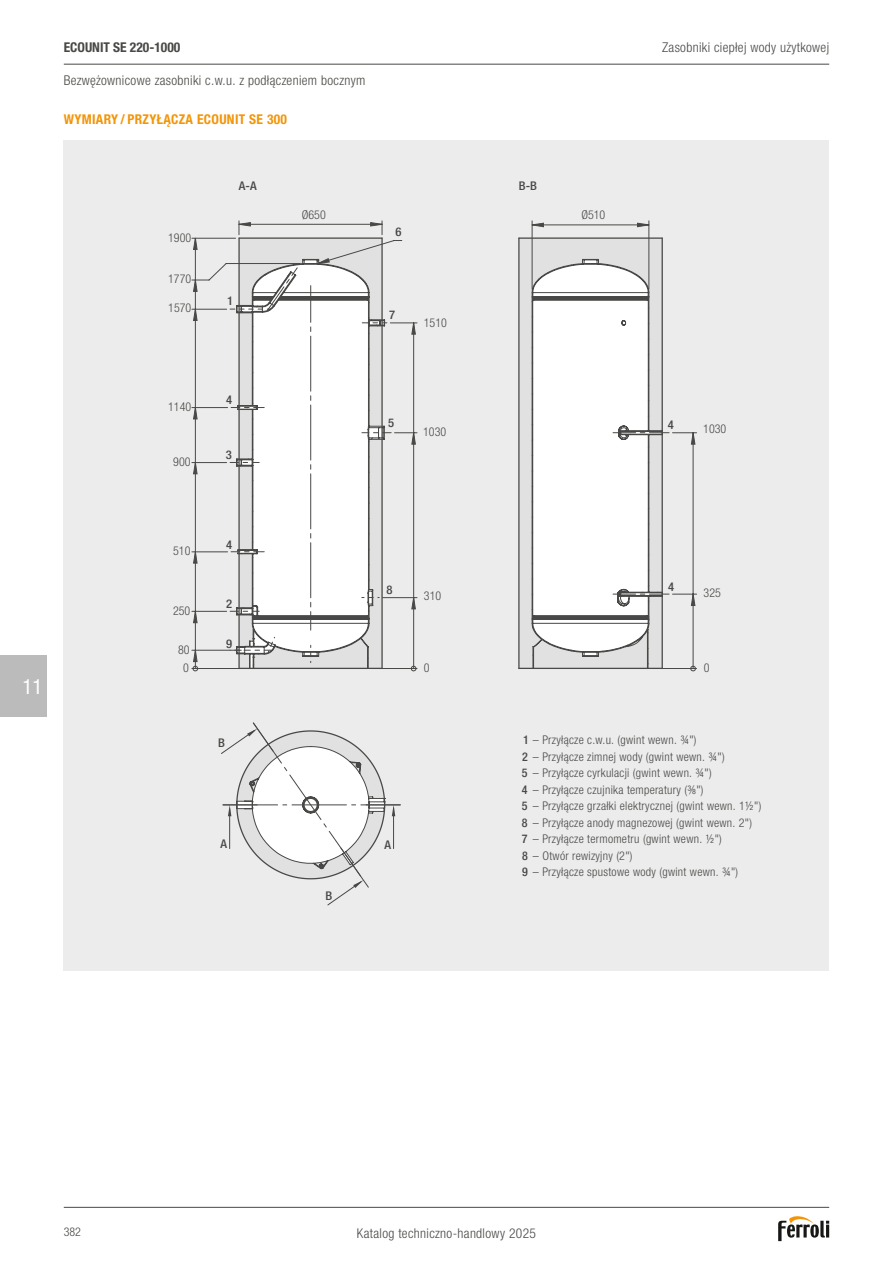
<style>
.page{position:relative;width:893px;height:1263px;background:#fff}
.page>*{position:absolute;margin:0;border:0;box-sizing:border-box;transform-origin:0 0}
.t1{font:condensed 21px "Helvetica Neue LTW1 G";color:#fff}
.t2{font:300 condensed 13.5px "Helvetica Neue LTW1 G";letter-spacing:.025em;color:#484846}
.t3{font:700 condensed 13.5px "Helvetica Neue LTW1 G";letter-spacing:.025em;color:#f39507}
.t4{font:700 condensed 13.5px "Helvetica Neue LTW1 G";color:#484846}
.t5{font:300 condensed 12.15px/18.5px "Helvetica Neue LTW1 G";color:#484846;text-align:center}
.t6{font:300 condensed 12px/16.5px "Helvetica Neue LTW1 G";letter-spacing:.025em;color:#484846}
.t7{font:500 condensed 12px "Helvetica Neue LTW1 G";color:#484846;scale:1.06 1}
.s1{font-weight:500}
</style>
<div class="page">
<hr style="left:64px;top:1207px;width:765px;height:1px;background:#484846">
<svg style="left:778px;top:1216px;width:51px;height:25px"></svg>
<hr style="left:64px;top:64px;width:765px;height:1px;background:#484846">
<div style="left:0;top:656px;width:47px;height:61px;background:#bbb"></div>
<div style="left:64px;top:140px;width:765px;height:831px;background:#ececec"></div>
<div style="left:519px;top:238px;width:143px;height:430px;background:#e1e1e1"></div>
<svg style="left:191px;top:220px;width:226px;height:449px"></svg>
<hr style="left:238px;top:238px;width:2px;height:430px;background:#484846">
<hr style="left:239px;top:237px;width:143px;height:2px;background:#484846">
<hr style="left:381px;top:238px;width:2px;height:430px;background:#484846">
<hr style="left:518px;top:238px;width:2px;height:430px;background:#484846">
<hr style="left:519px;top:237px;width:143px;height:2px;background:#484846">
<hr style="left:662px;top:238px;width:1px;height:430px;background:#484846">
<hr style="left:519px;top:668px;width:143px;height:1px;background:#484846">
<hr style="left:532px;top:221px;width:1px;height:68px;background:#484846">
<hr style="left:649px;top:221px;width:1px;height:68px;background:#484846">
<svg style="left:412px;top:323px;width:3px;height:11px"></svg>
<svg style="left:412px;top:433px;width:3px;height:11px"></svg>
<svg style="left:412px;top:598px;width:3px;height:11px"></svg>
<svg style="left:194px;top:238px;width:3px;height:11px"></svg>
<svg style="left:371px;top:223px;width:11px;height:3px"></svg>
<svg style="left:239px;top:223px;width:11px;height:3px"></svg>
<svg style="left:194px;top:280px;width:3px;height:11px"></svg>
<svg style="left:194px;top:309px;width:3px;height:11px"></svg>
<svg style="left:194px;top:408px;width:3px;height:11px"></svg>
<svg style="left:194px;top:463px;width:3px;height:11px"></svg>
<svg style="left:194px;top:552px;width:3px;height:11px"></svg>
<svg style="left:194px;top:611px;width:3px;height:12px"></svg>
<svg style="left:194px;top:650px;width:3px;height:12px"></svg>
<svg style="left:663px;top:432px;width:34px;height:239px"></svg>
<svg style="left:532px;top:223px;width:117px;height:4px"></svg>
<svg style="left:235px;top:258px;width:151px;height:411px"></svg>
<svg style="left:230px;top:637px;width:45px;height:21px"></svg>
<svg style="left:531px;top:258px;width:132px;height:411px"></svg>
<svg style="left:223px;top:722px;width:177px;height:166px"></svg>
<p class="t4" style="left:64px;top:39px;width:118px">ECOUNIT SE 220-1000</p>
<p class="t2" style="left:64px;top:72px;width:303px">Bezwężownicowe zasobniki c.w.u. z podłączeniem bocznym</p>
<p class="t3" style="left:64px;top:112px;width:225px">WYMIARY / PRZYŁĄCZA ECOUNIT SE 300</p>
<p class="t7" style="left:239px;top:178px;width:18px">A-A</p>
<p class="t7" style="left:519px;top:178px;width:19px">B-B</p>
<p class="t5" style="left:168px;top:228px;width:25px">1900</p>
<p class="t5" style="left:168px;top:270px;width:25px">1770</p>
<p class="t5" style="left:168px;top:299px;width:25px">1570</p>
<p class="t5" style="left:168px;top:398px;width:25px">1140</p>
<p class="t7" style="left:227px;top:293px;width:7px">1</p>
<p class="t7" style="left:226px;top:392px;width:7px">4</p>
<p class="t5" style="left:302px;top:206px;width:25px">Ø650</p>
<p class="t5" style="left:581px;top:206px;width:25px">Ø510</p>
<p class="t7" style="left:395px;top:225px;width:7px">6</p>
<p class="t7" style="left:389px;top:307px;width:7px">7</p>
<p class="t5" style="left:424px;top:313px;width:25px">1510</p>
<p class="t2" style="left:662px;top:40px;width:169px">Zasobniki ciepłej wody użytkowej</p>
<p class="t5" style="left:173px;top:453px;width:19px">900</p>
<p class="t7" style="left:226px;top:448px;width:7px">3</p>
<p class="t7" style="left:388px;top:415px;width:7px">5</p>
<p class="t7" style="left:668px;top:418px;width:7px">4</p>
<p class="t5" style="left:423px;top:422px;width:25px">1030</p>
<p class="t5" style="left:703px;top:420px;width:25px">1030</p>
<h1 class="t1" style="left:22px;top:674px;width:22px">11</h1>
<p class="t5" style="left:173px;top:542px;width:19px">510</p>
<p class="t5" style="left:173px;top:601px;width:19px">250</p>
<p class="t5" style="left:178px;top:640px;width:13px">80<br>0</p>
<p class="t7" style="left:226px;top:538px;width:7px">4</p>
<p class="t7" style="left:226px;top:596px;width:7px">2</p>
<p class="t7" style="left:226px;top:636px;width:7px">9</p>
<p class="t7" style="left:218px;top:735px;width:8px">B</p>
<p class="t7" style="left:387px;top:582px;width:7px">8</p>
<p class="t5" style="left:424px;top:587px;width:19px">310</p>
<p class="t5" style="left:424px;top:659px;width:7px">0</p>
<p class="t7" style="left:220px;top:836px;width:8px">A</p>
<p class="t7" style="left:385px;top:837px;width:8px">A</p>
<p class="t7" style="left:326px;top:888px;width:8px">B</p>
<p class="t7" style="left:668px;top:579px;width:7px">4</p>
<p class="t5" style="left:704px;top:583px;width:19px">325</p>
<p class="t5" style="left:704px;top:658px;width:7px">0</p>
<p class="t6" style="left:522px;top:732px;width:241px"><span class="s1">1</span> – Przyłącze c.w.u. (gwint wewn. ¾")<br><span class="s1">2</span> – Przyłącze zimnej wody (gwint wewn. ¾")<br><span class="s1">5</span> – Przyłącze cyrkulacji (gwint wewn. ¾")<br><span class="s1">4</span> – Przyłącze czujnika temperatury (3/8 ")<br><span class="s1">5</span> – Przyłącze grzałki elektrycznej (gwint wewn. 1½")<br><span class="s1">8</span> – Przyłącze anody magnezowej (gwint wewn. 2")<br><span class="s1">7</span> – Przyłącze termometru (gwint wewn. ½")<br><span class="s1">8</span> – Otwór rewizyjny (2")<br><span class="s1">9</span> – Przyłącze spustowe wody (gwint wewn. ¾")</p>
<p class="t6" style="left:64px;top:1224px;width:19px">382</p>
<p class="t2" style="left:357px;top:1225px;width:181px">Katalog techniczno-handlowy 2025</p>
</div>
